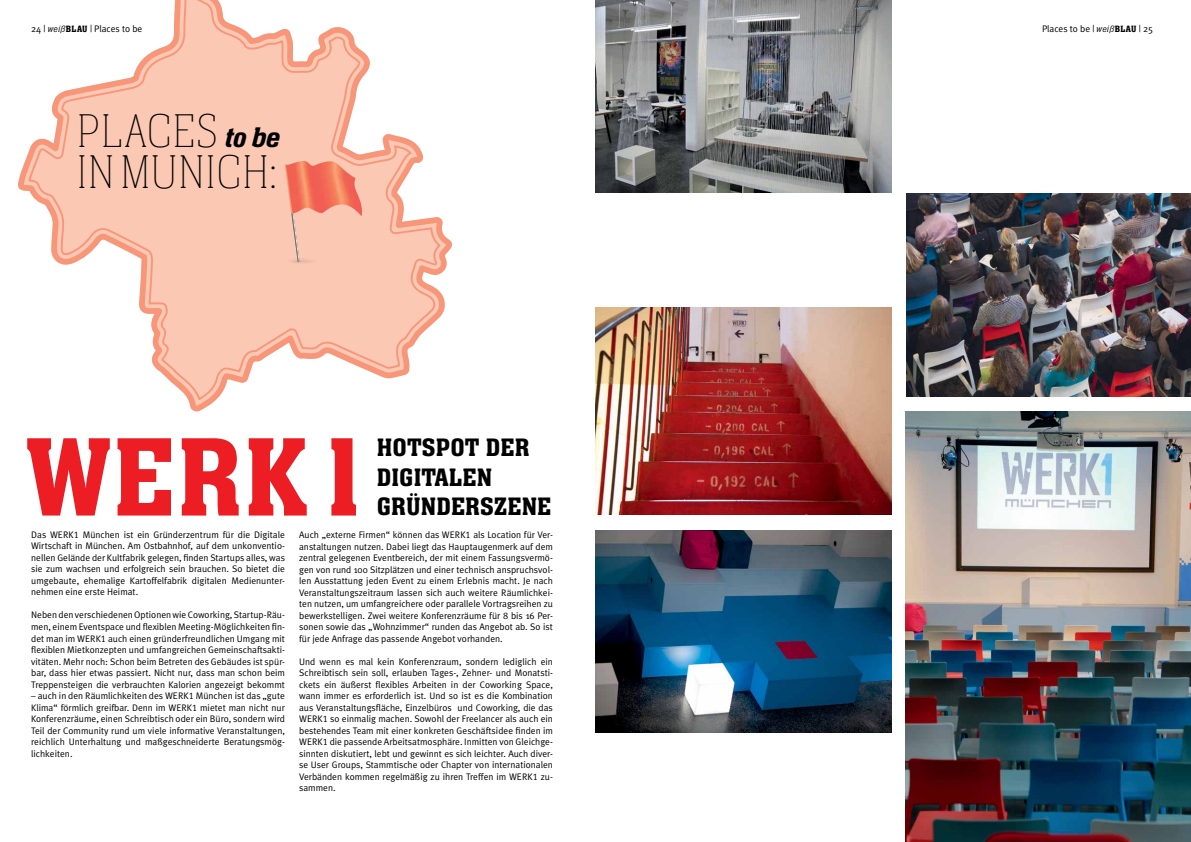
<style>
.page{position:relative;width:1191px;height:842px;background:#fff}
.page>*{position:absolute;margin:0;border:0;box-sizing:border-box;transform-origin:0 0}
.t1{font:500 115.9px "Neue Aachen Std";color:#ed1d24}
.t2{font:200 49.1px/40.9px "Neue Aachen Std";color:#000}
.t3{font:500 26.2px/29.4px "Neue Aachen Std";color:#000}
.t4{font:9.5px/11.5px "Meta Plus Normal";color:#000;text-align:justify}
.s1{font-family:"Neue Aachen Std";font-weight:300;font-style:italic}
.s2{font-family:"Neue Aachen Std";font-weight:500}
.s3{font-weight:500;font-style:italic;font-size:29.5px}
.s4{font-family:"Meta Plus Normal Caps"}
</style>
<div class="page">
<svg style="left:18px;top:0;width:434px;height:409px"></svg>
<img style="left:595px;top:308px;width:296px;height:207px">
<img style="left:595px;top:531px;width:296px;height:201px">
<img style="left:595px;top:0;width:296px;height:192px">
<img style="left:906px;top:411px;width:285px;height:431px">
<img style="left:906px;top:194px;width:285px;height:202px">
<img style="left:287px;top:259px;width:30px;height:5px">
<svg style="left:287px;top:216px;width:13px;height:46px"></svg>
<img style="left:285px;top:161px;width:77px;height:55px">
<p class="t4" style="left:31px;top:23px;width:113px">24 | <span class="s1">weiß</span><span class="s2">BLAU</span> | Places to be</p>
<p class="t4" style="left:1042px;top:23px;width:113px">Places to be | <span class="s1">weiß</span><span class="s2">BLAU</span> | 25</p>
<h2 class="t2" style="left:77px;top:110px;width:206px">PLACES <span class="s3">to be<br></span>INMUNICH:</h2>
<h1 class="t1" style="left:26px;top:414px;width:338px">WERK 1</h1>
<h3 class="t3" style="left:377px;top:433px;width:176px">HOTSPOT DER<br>DIGITALEN<br>GRÜNDERSZENE</h3>
<p class="t4" style="left:31px;top:529px;width:255px">Das WERK<span class="s4">1</span> München ist ein Gründerzentrum für die Digitale Wirtschaft in München. Am Ostbahnhof, auf dem unkonventio&shy;nellen Gelände der Kultfabrik gelegen, finden Startups alles, was sie zum wachsen und erfolgreich sein brauchen. So bietet die umgebaute, ehemalige Kartoffelfabrik digitalen Medienunter&shy;nehmen eine erste Heimat.</p>
<p class="t4" style="left:31px;top:609px;width:255px">Neben den verschiedenen Optionen wie Coworking, Startup-Räu&shy;men, einem Eventspace und flexiblen Meeting-Möglichkeiten fin&shy;det man im WERK<span class="s4">1</span> auch einen gründerfreundlichen Umgang mit flexiblen Mietkonzepten und umfangreichen Gemeinschaftsakti&shy;vitäten. Mehr noch: Schon beim Betreten des Gebäudes ist spür&shy;bar, dass hier etwas passiert. Nicht nur, dass man schon beim Treppensteigen die verbrauchten Kalorien angezeigt bekommt</p>
<p class="t4" style="left:31px;top:690px;width:255px">– auch in den Räumlichkeiten des WERK<span class="s4">1</span> München ist das „gute Klima“ förmlich greifbar. Denn im WERK<span class="s4">1</span> mietet man nicht nur Konferenzräume, einen Schreibtisch oder ein Büro, sondern wird Teil der Community rund um viele informative Veranstaltungen, reichlich Unterhaltung und maßgeschneiderte Beratungsmög&shy;lichkeiten.</p>
<p class="t4" style="left:299px;top:529px;width:255px">Auch „externe Firmen“ können das WERK<span class="s4">1</span> als Location für Ver&shy;anstaltungen nutzen. Dabei liegt das Hauptaugenmerk auf dem zentral gelegenen Eventbereich, der mit einem Fassungsvermö&shy;gen von rund 100 Sitzplätzen und einer technisch anspruchsvol&shy;len Ausstattung jeden Event zu einem Erlebnis macht. Je nach Veranstaltungszeitraum lassen sich auch weitere Räumlichkei&shy;ten nutzen, um umfangreichere oder parallele Vortragsreihen zu bewerkstelligen. Zwei weitere Konferenzräume für 8 bis 16 Per&shy;sonen sowie das „Wohnzimmer“ runden das Angebot ab. So ist für jede Anfrage das passende Angebot vorhanden.</p>
<p class="t4" style="left:299px;top:655px;width:255px">Und wenn es mal kein Konferenzraum, sondern lediglich ein Schreibtisch sein soll, erlauben Tages-, Zehner- und Monatsti&shy;ckets ein äußerst flexibles Arbeiten in der Coworking Space, wann immer es erforderlich ist. Und so ist es die Kombination aus Veranstaltungsfläche, Einzelbüros und Coworking, die das WERK<span class="s4">1</span> so einmalig machen. Sowohl der Freelancer als auch ein bestehendes Team mit einer konkreten Geschäftsidee finden im WERK<span class="s4">1</span> die passende Arbeitsatmosphäre. Inmitten von Gleichge&shy;sinnten diskutiert, lebt und gewinnt es sich leichter. Auch diver&shy;se User Groups, Stammtische oder Chapter von internationalen Verbänden kommen regelmäßig zu ihren Treffen im WERK<span class="s4">1</span> zu&shy;sammen.</p>
</div>
